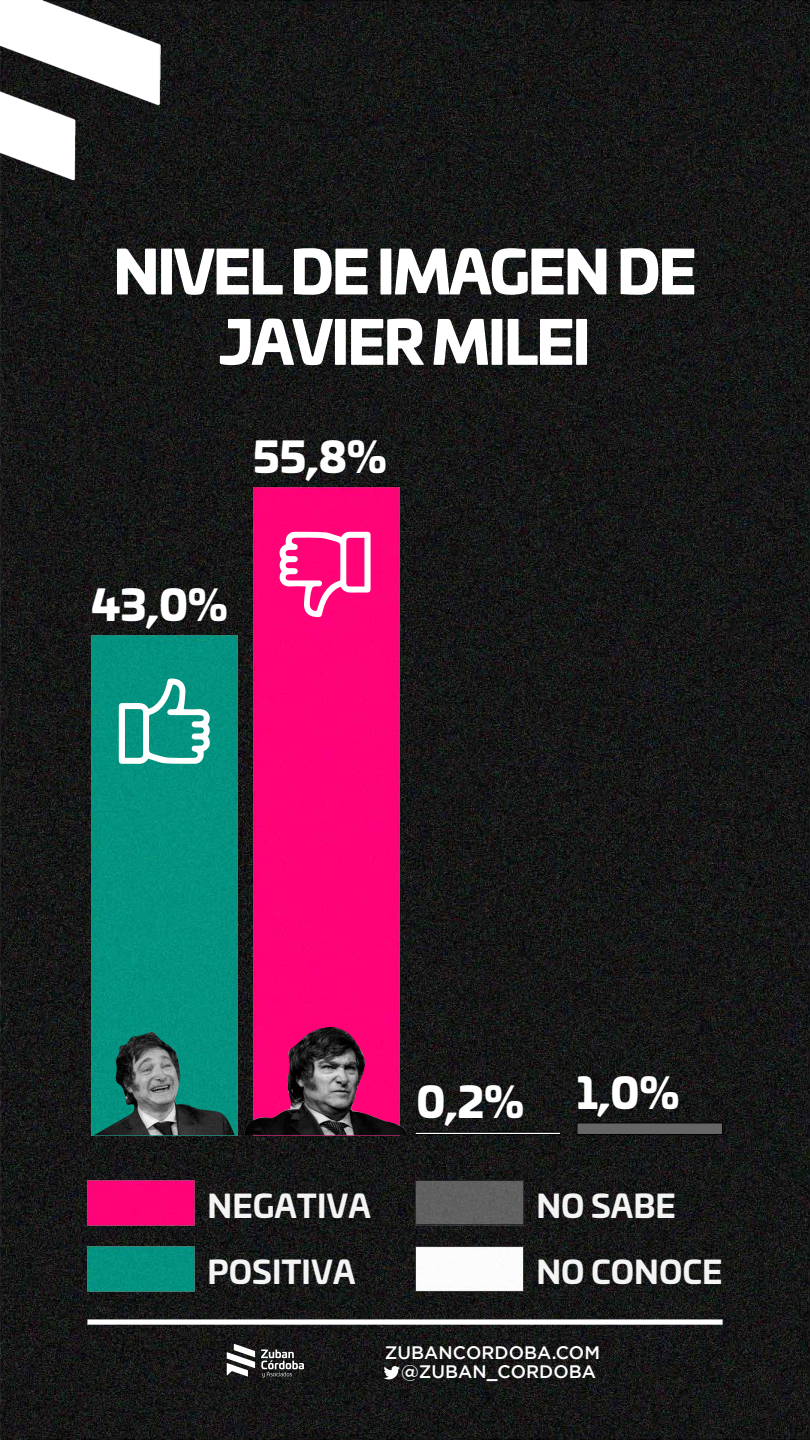
<style>
.page{position:relative;width:810px;height:1440px;background:#fff}
.page>*{position:absolute;margin:0;border:0;box-sizing:border-box;transform-origin:0 0}
.t1{font:900 58.65px/70.3px "Univia Pro";letter-spacing:-.04em;color:#fff;text-align:center}
.t2{font:900 41.7px "Univia Pro";color:#fff}
.t3{font:700 31.58px/66.7px "Univia Pro";color:#f4f4f4}
.t4{font:500 18.08px/19.4px "Gotham";color:#fff;text-align:right}
</style>
<div class="page">
<img style="left:0;top:0;width:810px;height:1440px">
<div style="left:87px;top:1319px;width:636px;height:6px;background:#fff"></div>
<svg style="left:261px;top:1350px;width:43px;height:27px"></svg>
<svg style="left:227px;top:1344px;width:28px;height:33px"></svg>
<svg style="left:384px;top:1366px;width:16px;height:13px"></svg>
<img style="left:0;top:0;width:161px;height:180px">
<img style="left:389px;top:1153px;width:162px;height:67px">
<div style="left:577px;top:1123px;width:146px;height:12px;background:#666;border:1px solid #000"></div>
<img style="left:389px;top:1220px;width:162px;height:99px">
<div style="left:415px;top:1132px;width:146px;height:3px;background:#fff;border:1px solid #000"></div>
<img style="left:60px;top:1153px;width:162px;height:67px">
<img style="left:226px;top:461px;width:200px;height:701px">
<img style="left:60px;top:1220px;width:162px;height:99px">
<img style="left:64px;top:609px;width:200px;height:553px">
<img style="left:94px;top:1032px;width:141px;height:103px">
<img style="left:244px;top:1027px;width:164px;height:108px">
<svg style="left:119px;top:679px;width:91px;height:85px"></svg>
<svg style="left:280px;top:532px;width:91px;height:85px"></svg>
<h1 class="t1" style="left:113px;top:233px;width:585px">NIVEL DE IMAGEN DE<br>JAVIER MILEI</h1>
<h2 class="t2" style="left:253px;top:423px;width:135px">55,8%</h2>
<h2 class="t2" style="left:92px;top:571px;width:138px">43,0%</h2>
<h3 class="t3" style="left:208px;top:1170px;width:165px">NEGATIVA<br>POSITIVA</h3>
<h2 class="t2" style="left:416px;top:1068px;width:109px">0,2%</h2>
<h2 class="t2" style="left:577px;top:1059px;width:104px">1,0%</h2>
<h3 class="t3" style="left:537px;top:1170px;width:188px">NO SABE<br>NO CONOCE</h3>
<p class="t4" style="left:385px;top:1342px;width:217px">ZUBANCORDOBA.COM @ZUBAN_CORDOBA</p>
</div>
